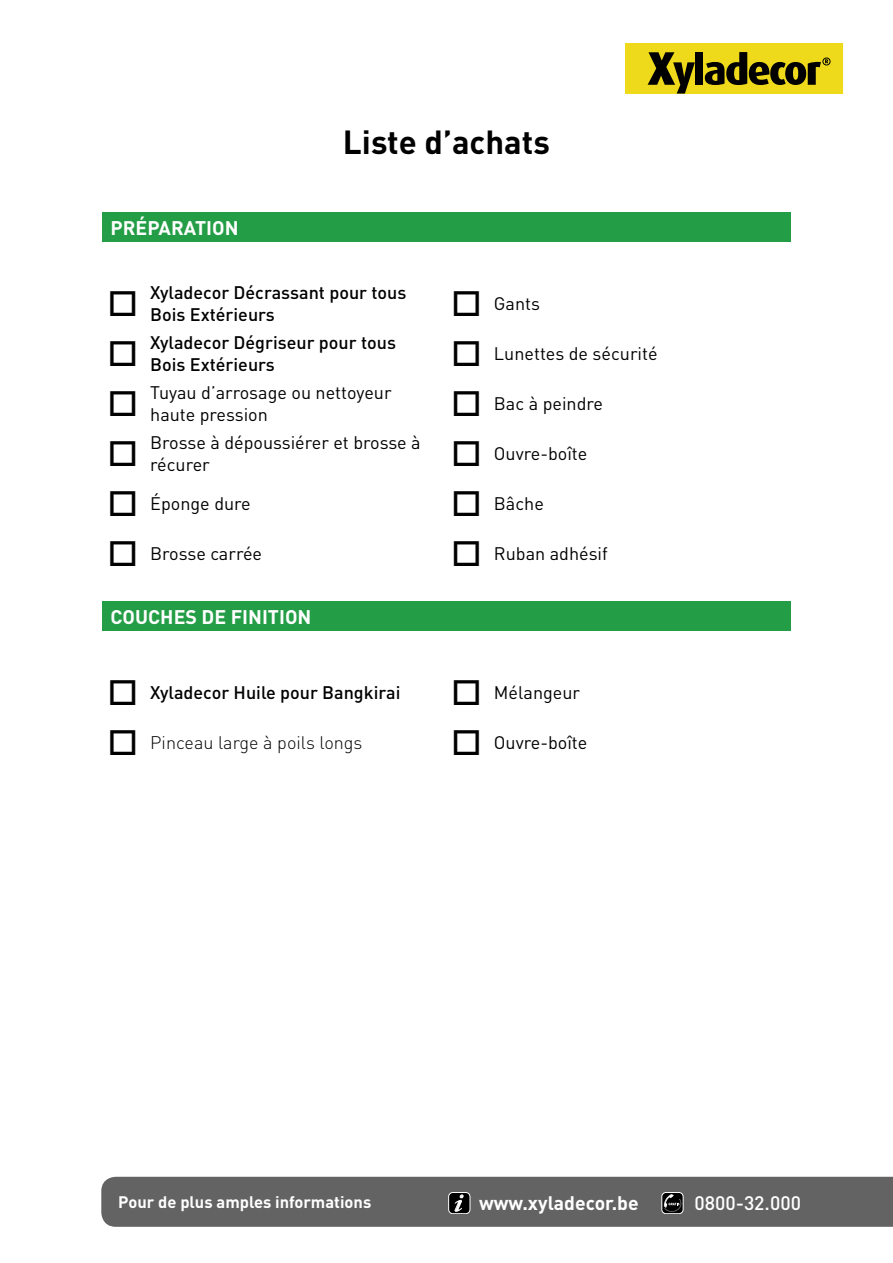
<style>
.page{position:relative;width:893px;height:1263px;background:#fff}
.page>*{position:absolute;margin:0;border:0;box-sizing:border-box;transform-origin:0 0}
.t1{font:700 33px "DIN Pro";color:#000}
.t2{font:700 19.5px "DIN";color:#fff}
.t3{font:700 19.35px "DIN";color:#fff}
.t4{font:500 19.35px "DIN";color:#fff}
.t5{font:18px/21.6px "DIN Pro";color:#000}
.t6{font:500 18px/21.6px "DIN Pro";color:#000}
.t7{font:300 18px "DIN Pro";color:#000}
.t8{font:700 16.5px "DIN Pro";color:#fff}
</style>
<div class="page">
<svg style="left:625px;top:44px;width:218px;height:50px;background:#ab9d13"></svg>
<div style="left:102px;top:212px;width:689px;height:30px;background:#239e46"></div>
<div style="left:102px;top:601px;width:689px;height:30px;background:#239e46"></div>
<div style="left:101px;top:1177px;width:792px;height:50px;background:#636363"></div>
<p class="t2" style="left:111px;top:215px;width:130px">PRÉPARATION</p>
<h1 class="t1" style="left:343px;top:119px;width:209px">Liste d’achats</h1>
<p class="t6" style="left:150px;top:281px;width:258px">Xyladecor Décrassant pour tous<br>Bois Extérieurs</p>
<p class="t5" style="left:451px;top:292px;width:91px">□ Gants</p>
<p class="t6" style="left:150px;top:331px;width:247px">Xyladecor Dégriseur pour tous<br>Bois Extérieurs</p>
<p class="t5" style="left:451px;top:342px;width:208px">□ Lunettes de sécurité</p>
<p class="t5" style="left:150px;top:381px;width:243px">Tuyau d’arrosage ou nettoyeur haute pression</p>
<p class="t5" style="left:451px;top:392px;width:153px">□ Bac à peindre</p>
<p class="t5" style="left:150px;top:431px;width:272px">Brosse à dépoussiérer et brosse à récurer</p>
<p class="t5" style="left:451px;top:442px;width:138px">□ Ouvre-boîte</p>
<p class="t5" style="left:107px;top:492px;width:145px">□ Éponge dure</p>
<p class="t5" style="left:451px;top:492px;width:94px">□ Bâche</p>
<p class="t5" style="left:107px;top:542px;width:156px">□ Brosse carrée</p>
<p class="t5" style="left:451px;top:542px;width:158px">□ Ruban adhésif</p>
<p class="t2" style="left:111px;top:604px;width:202px">COUCHES DE FINITION</p>
<p class="t6" style="left:107px;top:681px;width:295px">□ Xyladecor Huile pour Bangkirai</p>
<p class="t5" style="left:451px;top:681px;width:131px">□ Mélangeur</p>
<p class="t7" style="left:107px;top:730px;width:257px">□ Pinceau large à poils longs</p>
<p class="t5" style="left:451px;top:731px;width:138px">□ Ouvre-boîte</p>
<p class="t8" style="left:118px;top:1191px;width:254px">Pour de plus amples informations</p>
<p class="t3" style="left:479px;top:1190px;width:161px">www.xyladecor.be</p>
<p class="t4" style="left:694px;top:1190px;width:108px">0800-32.000</p>
</div>
